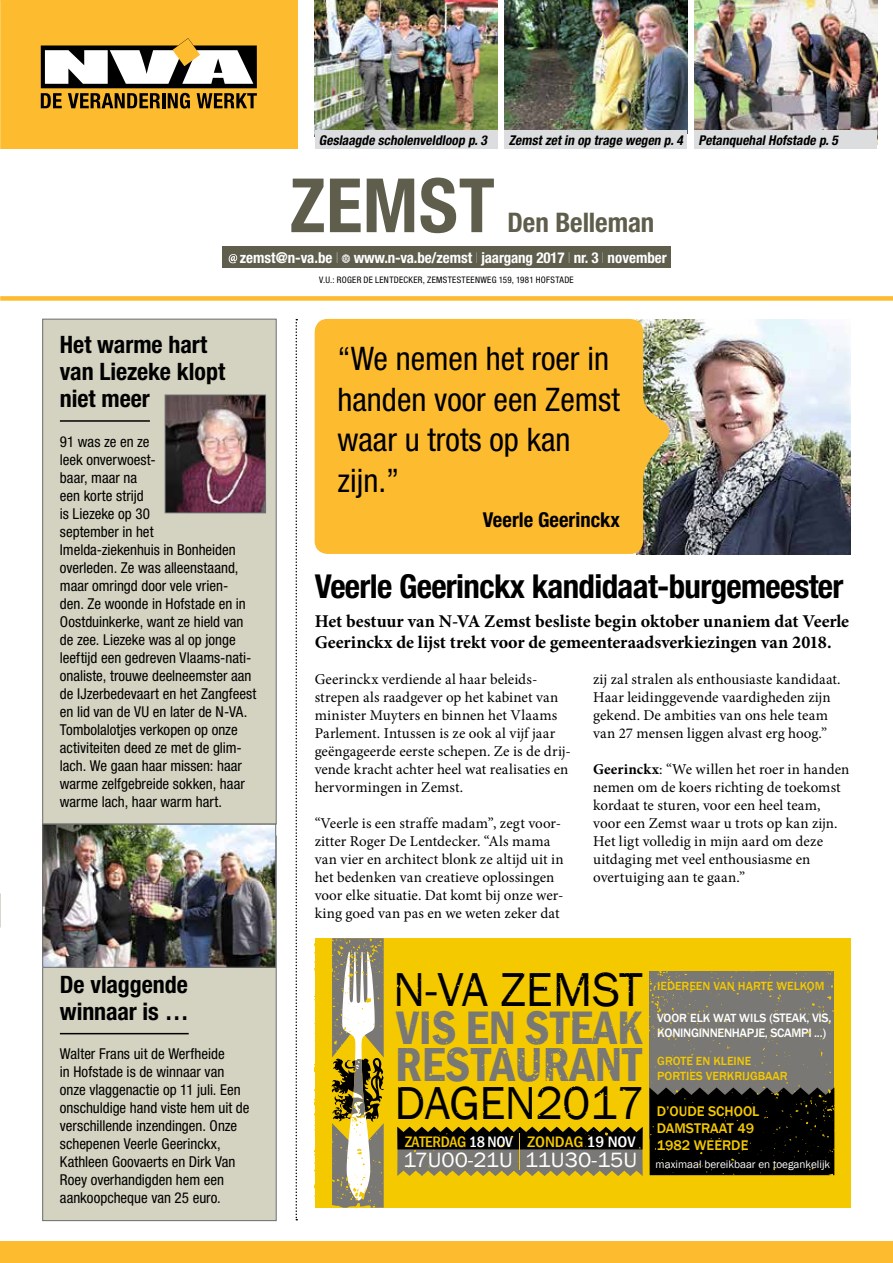
<style>
.page{position:relative;width:893px;height:1263px;background:#fff}
.page>*{position:absolute;margin:0;border:0;box-sizing:border-box;transform-origin:0 0}
.t1{font:700 condensed 75px "Helvetica Neue LT Std";letter-spacing:.01em;color:#5f5e4d}
.t2{font:600 condensed 49.05px "Franklin Gothic";color:#797874}
.t3{font:48.9px "Franklin Gothic";color:#000}
.t4{font:600 condensed 48.3px "Franklin Gothic";color:#797874}
.t5{font:47.55px "Franklin Gothic";letter-spacing:-.015em;color:#000}
.t6{font:700 condensed 33px "Helvetica Neue LT Std";letter-spacing:-.02em;color:#000}
.t7{font:condensed 32.4px/40.7px "Helvetica Neue LT Std";color:#000}
.t8{font:700 condensed 27px "Helvetica Neue LT Std";letter-spacing:-.005em;color:#5f5e4d}
.t9{font:700 condensed 24px/27px "Helvetica Neue LT Std";letter-spacing:-.005em;color:#000}
.t10{font:21.3px "Franklin Gothic";color:#fff;scale:1.06 1}
.t11{font:700 condensed 20.55px "Helvetica Neue LT Std";color:#000}
.t12{font:700 18px/21px "Minion Pro";letter-spacing:-.005em;color:#000}
.t13{font:500 condensed 15.6px "Franklin Gothic";letter-spacing:-.02em;color:#f4c900;scale:1.05 1}
.t14{font:15px/18px "Minion Pro";letter-spacing:.005em;color:#000}
.t15{font:condensed 15px/18px "Helvetica Neue LT Std";color:#000}
.t16{font:700 condensed 15px "Helvetica Neue LT Std";letter-spacing:-.005em;color:#fff}
.t17{font:500 14.4px/17.2px "Franklin Gothic";color:#f4c900}
.t18{font:italic 700 condensed 13.5px "Helvetica Neue LT Std";color:#000}
.t19{font:500 12.6px "Franklin Gothic";letter-spacing:-.025em;color:#fff}
.t20{font:500 12.15px/15.3px "Franklin Gothic";color:#f4c900}
.t21{font:500 12.15px "Franklin Gothic";color:#fff}
.t22{font:11.25px "Franklin Gothic";color:#fff}
.t23{font:condensed 9px "Helvetica Neue LT Std";letter-spacing:.035em;color:#000}
.s1{font-weight:200}
.s2{font-weight:700}
.s3{color:#fff}
.s4{font-size:12.6px}
</style>
<div class="page">
<div style="left:0;top:1242px;width:893px;height:21px;background:#fdbb30"></div>
<div style="left:0;top:0;width:298px;height:149px;background:#fdbb30"></div>
<svg style="left:41px;top:38px;width:216px;height:71px"></svg>
<div style="left:0;top:296px;width:893px;height:5px;background:#fdbb30"></div>
<div style="left:222px;top:247px;width:449px;height:21px;background:#5f5e4d"></div>
<svg style="left:229px;top:254px;width:8px;height:9px"></svg>
<svg style="left:342px;top:254px;width:8px;height:9px"></svg>
<svg style="left:296px;top:319px;width:1px;height:901px"></svg>
<img style="left:315px;top:0;width:182px;height:131px">
<div style="left:315px;top:131px;width:182px;height:18px;background:#dcddde"></div>
<img style="left:504px;top:0;width:183px;height:131px">
<div style="left:504px;top:131px;width:183px;height:18px;background:#dcddde"></div>
<img style="left:694px;top:0;width:183px;height:131px">
<div style="left:694px;top:131px;width:183px;height:18px;background:#dcddde"></div>
<img style="left:0;top:0;width:1px;height:378px">
<div style="left:43px;top:319px;width:233px;height:505px;background:#d4d2c0"></div>
<hr style="left:60px;top:420px;width:90px;height:2px;background:#000">
<div style="left:43px;top:319px;width:233px;height:505px;border:1px solid #6d6e71"></div>
<div style="left:43px;top:836px;width:233px;height:384px;background:#d4d2c0"></div>
<hr style="left:60px;top:1033px;width:129px;height:1px;background:#000">
<img style="left:167px;top:397px;width:97px;height:114px">
<div style="left:165px;top:395px;width:101px;height:118px;border:1px solid #6d6e71"></div>
<img style="left:45px;top:826px;width:229px;height:139px">
<div style="left:43px;top:824px;width:233px;height:143px;border:1px solid #6d6e71"></div>
<svg style="left:315px;top:938px;width:535px;height:270px;background:#b29921"></svg>
<img style="left:674px;top:319px;width:176px;height:235px">
<svg style="left:315px;top:319px;width:359px;height:235px;background:#f3b735"></svg>
<p class="t18" style="left:319px;top:132px;width:172px">Geslaagde scholenveldloop p.3</p>
<p class="t18" style="left:509px;top:132px;width:333px">Zemstzetin op trage wegen p.4 PetanquehalHofstade p.5</p>
<h1 class="t1" style="left:290px;top:160px;width:207px">ZEMST</h1>
<h3 class="t8" style="left:508px;top:206px;width:148px">Den Belleman</h3>
<p class="t16" style="left:240px;top:248px;width:428px">zemst@n-va.be <span class="s1">I</span> www.n-va.be/zemst <span class="s1">I</span> jaargang 2017 <span class="s1">I</span> nr. 3 <span class="s1">I</span> november</p>
<h3 class="t9" style="left:60px;top:331px;width:167px">Het warme hart van Liezeke klopt niet meer</h3>
<p class="t15" style="left:60px;top:432px;width:198px">91 was ze en ze<br>leek onverwoest-<br>baar, maar na<br>een korte strijd<br>is Liezeke op 30<br>september in het<br>Imelda-ziekenhuis in Bonheiden overleden. Ze was alleenstaand, maar omringd door vele vrien-<br>den. Ze woonde in Hofstade en in<br>Oostduinkerke, want ze hield van de zee. Liezeke was al op jonge leeftijd een gedreven Vlaams-nati&shy;onaliste, trouwe deelneemster aan de IJzerbedevaart en het Zangfeest en lid van de VU en later de N-VA.<br>Tombolalotjes verkopen op onze activiteiten deed ze met de glim&shy;lach. We gaan haar missen: haar warme zelfgebreide sokken, haar warme lach, haar warm hart.</p>
<h3 class="t9" style="left:60px;top:971px;width:130px">De vlaggende winnaar is …</h3>
<p class="t15" style="left:60px;top:1045px;width:191px">Walter Frans uit de Werfheide<br>in Hofstade is de winnaar van onze vlaggenactie op 11 juli. Een onschuldige hand viste hem uit de verschillende inzendingen. Onze schepenen Veerle Geerinckx,<br>Kathleen Goovaerts en Dirk Van<br>Roey overhandigden hem een aankoopcheque van 25 euro.</p>
<p class="t23" style="left:319px;top:274px;width:256px">V.U.: ROGER DE LENTDECKER, ZEMSTESTEENWEG 159, 1981 HOFSTADE</p>
<h3 class="t7" style="left:337px;top:338px;width:284px">“We nemen het roer in handen voor een Zemst waar u trots op kan zijn.”</h3>
<h3 class="t11" style="left:483px;top:508px;width:139px">Veerle Geerinckx</h3>
<h3 class="t6" style="left:315px;top:566px;width:530px">Veerle Geerinckx kandidaat-burgemeester</h3>
<p class="t12" style="left:315px;top:611px;width:536px">Het bestuur van N-VA Zemst besliste begin oktober unaniem dat Veerle<br>Geerinckx de lijst trekt voor de gemeenteraadsverkiezingen van 2018.</p>
<p class="t14" style="left:315px;top:670px;width:258px">Geerinckx verdiende al haar beleids&shy;strepen als raadgever op het kabinet van minister Muyters en binnen het Vlaams Parlement. Intussen is ze ook al vijf jaar geëngageerde eerste schepen. Ze is de drij&shy;vende kracht achter heel wat realisaties en hervormingen in Zemst.</p>
<p class="t14" style="left:315px;top:814px;width:250px">“Veerle is een straffe madam”, zegt voor&shy;zitter Roger De Lentdecker. “Als mama van vier en architect blonk ze altijd uit in het bedenken van creatieve oplossingen voor elke situatie. Dat komt bij onze wer&shy;king goed van pas en we weten zeker dat</p>
<p class="t14" style="left:593px;top:670px;width:249px">zij zal stralen als enthousiaste kandidaat.<br>Haar leidinggevende vaardigheden zijn gekend. De ambities van ons hele team van 27 mensen liggen alvast erg hoog.”</p>
<p class="t14" style="left:593px;top:760px;width:258px"><span class="s2">Geerinckx</span>: “We willen het roer in handen nemen om de koers richting de toekomst kordaat te sturen, voor een heel team, voor een Zemst waar u trots op kan zijn.<br>Het ligt volledig in mijn aard om deze uitdaging met veel enthousiasme en overtuiging aan te gaan.”</p>
<h3 class="t3" style="left:393px;top:959px;width:251px">N-VA ZEMST</h3>
<h3 class="t4" style="left:397px;top:995px;width:248px">VIS EN STEAK</h3>
<h2 class="t2" style="left:395px;top:1031px;width:248px">RESTAURANT</h2>
<h3 class="t5" style="left:395px;top:1073px;width:251px">DAGEN2017</h3>
<h3 class="t10" style="left:403px;top:1146px;width:222px">17U00-21U 11U30-15U</h3>
<p class="t13" style="left:405px;top:1132px;width:221px">ZATERDAG <span class="s3">18 NOV</span> ZONDAG <span class="s3">19 NOV</span></p>
<p class="t20" style="left:657px;top:978px;width:169px">IEDEREEN VAN HARTE WELKOM</p>
<p class="t21" style="left:657px;top:1010px;width:176px">VOOR ELK WAT WILS <span class="s4">(STEAK, VIS,</span></p>
<p class="t19" style="left:657px;top:1025px;width:170px">KONINGINNENHAPJE, SCAMPI ...)</p>
<p class="t20" style="left:657px;top:1053px;width:132px">GROTE EN KLEINE<br>PORTIES VERKRIJGBAAR</p>
<p class="t17" style="left:657px;top:1102px;width:104px">D’OUDE SCHOOL<br>DAMSTRAAT 49<br>1982 WEERDE</p>
<p class="t22" style="left:656px;top:1158px;width:176px">maximaal bereikbaar en toegankelijk</p>
</div>
